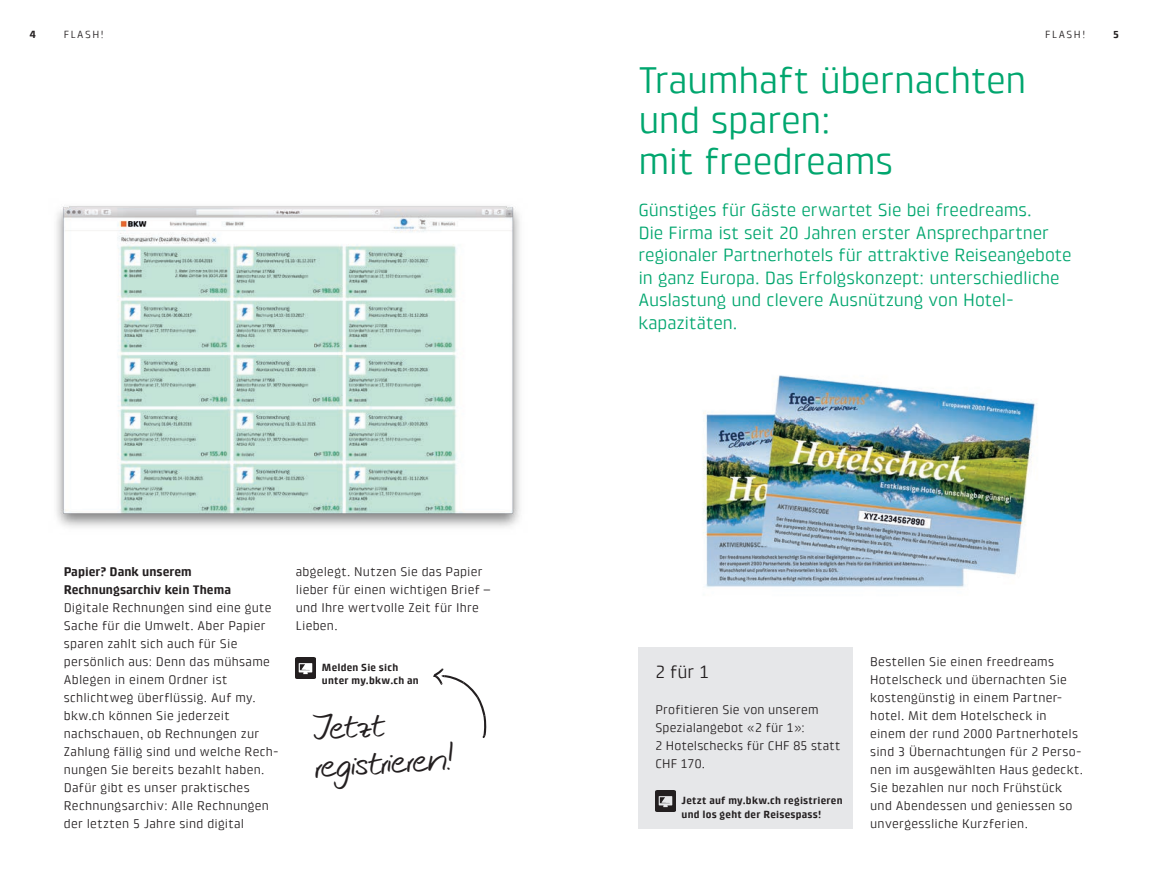
<style>
.page{position:relative;width:1149px;height:893px;background:#fff}
.page>*{position:absolute;margin:0;border:0;box-sizing:border-box;transform-origin:0 0}
.BKW_Headline_25_27pt{font:37.5px/40.5px "Klint Pro";letter-spacing:-.01em;color:#00a66e}
.BKW_Headline_28_30pt{font:37.5px/37.2px "Nifty Script";color:#231f20}
.BKW_Intro_12_15pt_Re{font:18px/22.5px "Klint Pro";letter-spacing:-.005em;color:#00a66e}
.BKW_Subheadline_1_12{font:18px "Klint Pro";color:#231f20}
.BKW_Copy_8_5_12pt_Re{font:12.75px/18px "Klint Pro";letter-spacing:.02em;color:#231f20}
.BKW_Subheadline_3_8{font:700 12.75px/18px "Klint Pro";color:#231f20}
.BKW_Caption_7_9pt_Bo{font:700 10.5px/13.5px "Klint Pro";letter-spacing:.02em;color:#231f20}
.t1{font:10.5px "Klint Pro";letter-spacing:.15em;color:#231f20}
</style>
<div class="page">
<div style="left:638px;top:647px;width:215px;height:182px;background:#e6e7e9"></div>
<img style="left:655px;top:790px;width:20px;height:22px">
<img style="left:296px;top:657px;width:19px;height:21px">
<svg style="left:433px;top:669px;width:53px;height:69px"></svg>
<img style="left:56px;top:206px;width:464px;height:322px">
<img style="left:703px;top:375px;width:335px;height:213px">
<p class="BKW_Caption_7_9pt_Bo" style="left:30px;top:28px;width:7px">4</p>
<p class="t1" style="left:64px;top:29px;width:41px">FLASH!</p>
<p class="t1" style="left:1044px;top:29px;width:41px">FLASH!</p>
<p class="BKW_Caption_7_9pt_Bo" style="left:1112px;top:28px;width:7px">5</p>
<p class="BKW_Subheadline_3_8" style="left:64px;top:563px;width:169px">Papier? Dank unserem<br>Rechnungsarchiv kein Thema</p>
<p class="BKW_Copy_8_5_12pt_Re" style="left:64px;top:599px;width:216px">Digitale Rechnungen sind eine gute<br>Sache für die Umwelt. Aber Papier sparen zahlt sich auch für Sie persönlich aus: Denn das mühsame<br>Ablegen in einem Ordner ist schlichtweg überflüssig. Auf my. bkw.ch können Sie jederzeit nachschauen, ob Rechnungen zur<br>Zahlung fällig sind und welche Rech&shy;nungen Sie bereits bezahlt haben.<br>Dafür gibt es unser praktisches<br>Rechnungsarchiv: Alle Rechnungen der letzten 5 Jahre sind digital</p>
<p class="BKW_Copy_8_5_12pt_Re" style="left:296px;top:563px;width:196px">abgelegt. Nutzen Sie das Papier lieber für einen wichtigen Brief – und Ihre wertvolle Zeit für Ihre<br>Lieben.</p>
<p class="BKW_Caption_7_9pt_Bo" style="left:322px;top:660px;width:98px">Melden Sie sich unter my.bkw.ch an</p>
<p class="BKW_Headline_28_30pt" style="left:311px;top:709px;width:141px;rotate:-3deg">Jetzt registrieren!</p>
<p class="BKW_Headline_25_27pt" style="left:638px;top:59px;width:389px">Traumhaft übernachten und sparen:<br>mit freedreams</p>
<p class="BKW_Intro_12_15pt_Re" style="left:638px;top:199px;width:435px">Günstiges für Gäste erwartet Sie bei freedreams.<br>Die Firma ist seit 20 Jahren erster Ansprechpartner regionaler Partnerhotels für attraktive Reiseangebote in ganz Europa. Das Erfolgskonzept: unterschiedliche Auslastung und clevere Ausnützung von Hotel&shy;kapazitäten.</p>
<p class="BKW_Subheadline_1_12" style="left:655px;top:661px;width:55px">2 für 1</p>
<p class="BKW_Copy_8_5_12pt_Re" style="left:655px;top:700px;width:187px">Profitieren Sie von unserem<br>Spezialangebot «2 für 1»:<br>2 Hotelschecks für CHF 85 statt<br>CHF 170.</p>
<p class="BKW_Caption_7_9pt_Bo" style="left:681px;top:794px;width:163px">Jetzt auf my.bkw.ch registrieren und los geht der Reisespass!</p>
<p class="BKW_Copy_8_5_12pt_Re" style="left:870px;top:653px;width:214px">Bestellen Sie einen freedreams<br>Hotelscheck und übernachten Sie kostengünstig in einem Partner&shy;hotel. Mit dem Hotelscheck in einem der rund 2000 Partnerhotels sind 3 Übernachtungen für 2 Perso&shy;nen im ausgewählten Haus gedeckt.<br>Sie bezahlen nur noch Frühstück und Abendessen und geniessen so unvergessliche Kurzferien.</p>
</div>
